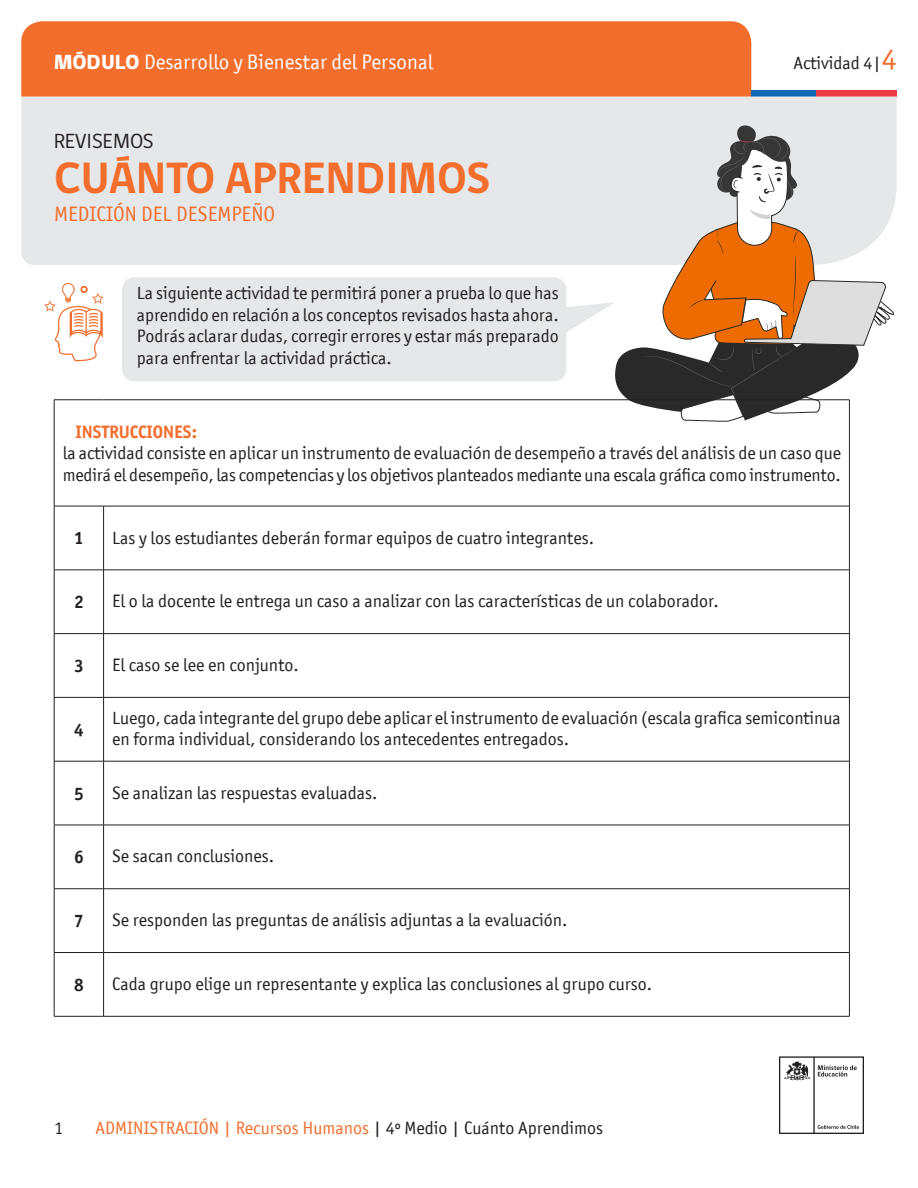
<style>
.page{position:relative;width:918px;height:1188px;background:#fff}
.page>*{position:absolute;margin:0;border:0;box-sizing:border-box;transform-origin:0 0}
.t1{font:700 45px "gob CL";color:#f36e2d}
.t2{font:21px "Officina San ITC";color:#fff}
.t3{font:21px "Officina San ITC";color:#f36e2d}
.t4{font:21px "gob CL";color:#231f20}
.t5{font:18px/21.6px "Officina San ITC";color:#231f20}
.t6{font:18px "Officina San ITC";color:#f36e2d}
.t7{font:700 18px "Officina San ITC";color:#f36e2d}
.t8{font:700 18px "Officina San ITC";color:#231f20}
.s1{font-family:"gob CL";font-weight:800}
.s2{font-size:30px;color:#f36e2d}
.s3{color:#231f20}
</style>
<div class="page">
<svg style="left:779px;top:1056px;width:85px;height:78px"></svg>
<div style="left:21px;top:21px;width:730px;height:76px;background:#f36e2d"></div>
<div style="left:751px;top:90px;width:65px;height:7px;background:#0f69b4"></div>
<div style="left:816px;top:90px;width:81px;height:7px;background:#eb3c46"></div>
<div style="left:122px;top:277px;width:444px;height:104px;background:#e6e7e9;border-radius:13px"></div>
<div style="left:21px;top:97px;width:876px;height:168px;background:#e6e7e9"></div>
<svg style="left:44px;top:283px;width:60px;height:78px"></svg>
<svg style="left:552px;top:125px;width:344px;height:297px"></svg>
<hr style="left:54px;top:400px;width:50px;height:1px;background:#231f20">
<hr style="left:54px;top:400px;width:1px;height:106px;background:#231f20">
<hr style="left:104px;top:400px;width:746px;height:1px;background:#231f20">
<hr style="left:849px;top:400px;width:1px;height:106px;background:#231f20">
<hr style="left:54px;top:506px;width:50px;height:1px;background:#231f20">
<hr style="left:54px;top:506px;width:1px;height:64px;background:#231f20">
<hr style="left:104px;top:506px;width:746px;height:1px;background:#231f20">
<hr style="left:103px;top:506px;width:1px;height:64px;background:#231f20">
<hr style="left:849px;top:506px;width:1px;height:64px;background:#231f20">
<hr style="left:54px;top:570px;width:50px;height:1px;background:#231f20">
<hr style="left:54px;top:570px;width:1px;height:63px;background:#231f20">
<hr style="left:104px;top:570px;width:746px;height:1px;background:#231f20">
<hr style="left:103px;top:570px;width:1px;height:63px;background:#231f20">
<hr style="left:849px;top:570px;width:1px;height:63px;background:#231f20">
<hr style="left:54px;top:633px;width:50px;height:1px;background:#231f20">
<hr style="left:54px;top:634px;width:1px;height:63px;background:#231f20">
<hr style="left:54px;top:697px;width:50px;height:1px;background:#231f20">
<hr style="left:54px;top:698px;width:1px;height:63px;background:#231f20">
<hr style="left:54px;top:761px;width:50px;height:1px;background:#231f20">
<hr style="left:54px;top:761px;width:1px;height:64px;background:#231f20">
<hr style="left:54px;top:825px;width:50px;height:1px;background:#231f20">
<hr style="left:54px;top:825px;width:1px;height:64px;background:#231f20">
<hr style="left:54px;top:888px;width:50px;height:1px;background:#231f20">
<hr style="left:54px;top:889px;width:1px;height:63px;background:#231f20">
<hr style="left:104px;top:888px;width:746px;height:1px;background:#231f20">
<hr style="left:54px;top:952px;width:50px;height:1px;background:#231f20">
<hr style="left:54px;top:953px;width:1px;height:63px;background:#231f20">
<hr style="left:104px;top:952px;width:746px;height:1px;background:#231f20">
<hr style="left:54px;top:1016px;width:50px;height:1px;background:#231f20">
<hr style="left:104px;top:1016px;width:746px;height:1px;background:#231f20">
<hr style="left:104px;top:633px;width:746px;height:1px;background:#231f20">
<hr style="left:103px;top:634px;width:1px;height:63px;background:#231f20">
<hr style="left:849px;top:634px;width:1px;height:63px;background:#231f20">
<hr style="left:104px;top:697px;width:746px;height:1px;background:#231f20">
<hr style="left:103px;top:698px;width:1px;height:63px;background:#231f20">
<hr style="left:849px;top:698px;width:1px;height:63px;background:#231f20">
<hr style="left:104px;top:761px;width:746px;height:1px;background:#231f20">
<hr style="left:103px;top:761px;width:1px;height:64px;background:#231f20">
<hr style="left:849px;top:761px;width:1px;height:64px;background:#231f20">
<hr style="left:104px;top:825px;width:746px;height:1px;background:#231f20">
<hr style="left:103px;top:825px;width:1px;height:64px;background:#231f20">
<hr style="left:849px;top:825px;width:1px;height:64px;background:#231f20">
<hr style="left:103px;top:889px;width:1px;height:63px;background:#231f20">
<hr style="left:849px;top:889px;width:1px;height:63px;background:#231f20">
<hr style="left:103px;top:953px;width:1px;height:63px;background:#231f20">
<hr style="left:849px;top:953px;width:1px;height:63px;background:#231f20">
<p class="t2" style="left:54px;top:50px;width:381px"><span class="s1">MÓDULO</span> Desarrollo y Bienestar del Personal</p>
<p class="t4" style="left:54px;top:127px;width:101px">REVISEMOS</p>
<p class="t1" style="left:54px;top:148px;width:438px">CUÁNTO APRENDIMOS</p>
<p class="t3" style="left:54px;top:202px;width:223px">MEDICIÓN DEL DESEMPEÑO</p>
<p class="t5" style="left:137px;top:282px;width:423px;text-align:justify">La siguiente actividad te permitirá poner a prueba lo que has aprendido en relación a los conceptos revisados hasta ahora.<br>Podrás aclarar dudas, corregir errores y estar más preparado para enfrentar la actividad práctica.</p>
<p class="t5" style="left:794px;top:52px;width:105px">Actividad 4|<span class="s2">4</span></p>
<p class="t7" style="left:75px;top:421px;width:123px">INSTRUCCIONES:</p>
<p class="t5" style="left:63px;top:442px;width:780px">la actividad consiste en aplicar un instrumento de evaluación de desempeño a través del análisis de un caso que medirá el desempeño, las competencias y los objetivos planteados mediante una escala gráfica como instrumento.</p>
<p class="t8" style="left:74px;top:527px;width:11px">1</p>
<p class="t5" style="left:112px;top:527px;width:483px">Las y los estudiantes deberán formar equipos de cuatro integrantes.</p>
<p class="t8" style="left:74px;top:591px;width:11px">2</p>
<p class="t5" style="left:112px;top:590px;width:608px">El o la docente le entrega un caso a analizar con las características de un colaborador.</p>
<p class="t8" style="left:74px;top:655px;width:11px">3</p>
<p class="t5" style="left:112px;top:654px;width:188px">El caso se lee en conjunto.</p>
<p class="t8" style="left:74px;top:719px;width:11px">4</p>
<p class="t5" style="left:112px;top:708px;width:730px;line-height:21px">Luego, cada integrante del grupo debe aplicar el instrumento de evaluación (escala grafica semicontinua en forma individual, considerando los antecedentes entregados.</p>
<p class="t8" style="left:74px;top:782px;width:11px">5</p>
<p class="t5" style="left:112px;top:782px;width:267px">Se analizan las respuestas evaluadas.</p>
<p class="t8" style="left:74px;top:846px;width:11px">6</p>
<p class="t5" style="left:112px;top:846px;width:164px">Se sacan conclusiones.</p>
<p class="t8" style="left:74px;top:910px;width:11px">7</p>
<p class="t5" style="left:112px;top:909px;width:457px">Se responden las preguntas de análisis adjuntas a la evaluación.</p>
<p class="t8" style="left:74px;top:974px;width:11px">8</p>
<p class="t5" style="left:112px;top:973px;width:542px">Cada grupo elige un representante y explica las conclusiones al grupo curso.</p>
<p class="t5" style="left:54px;top:1117px;width:10px">1</p>
<p class="t6" style="left:95px;top:1118px;width:509px">ADMINISTRACIÓN | Recursos Humanos <span class="s3">| 4º Medio | Cuánto Aprendimos</span></p>
</div>
